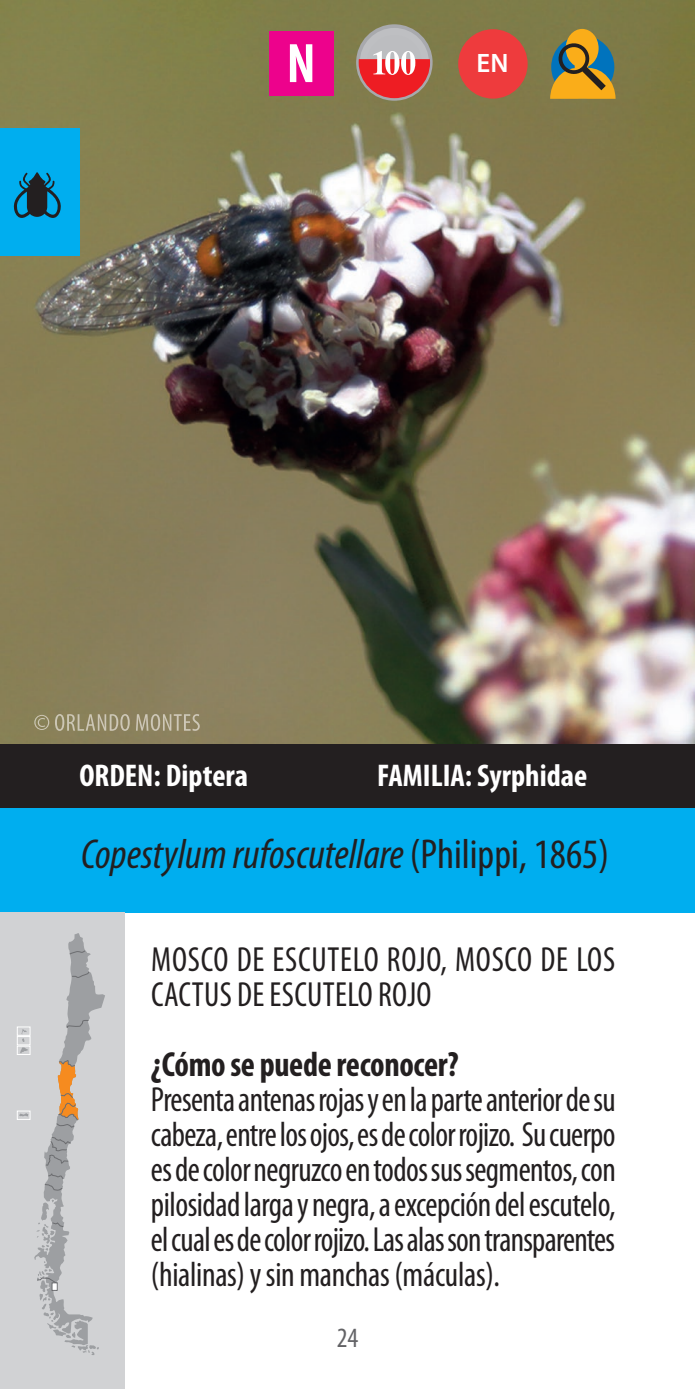
<style>
.page{position:relative;width:695px;height:1389px;background:#fff}
.page>*{position:absolute;margin:0;border:0;box-sizing:border-box;transform-origin:0 0}
.t1{font:700 condensed 56px "Myriad Pro";color:#fff}
.t2{font:italic condensed 42px "Myriad Pro";color:#231f20}
.t3{font:condensed 35px/35px "Myriad Pro";letter-spacing:-.01em;color:#231f20;text-align:justify;scale:.95 1}
.t4{font:condensed 35px/35px "Myriad Pro";letter-spacing:.015em;color:#231f20;scale:.96 1}
.t5{font:700 condensed 35px "Myriad Pro";letter-spacing:-.01em;color:#231f20;scale:.96 1}
.t6{font:700 condensed 31.5px "Myriad Pro";color:#fff}
.t7{font:condensed 28px "Myriad Pro";color:#636366}
.t8{font:600 26.6px "Myriad Pro";color:#fff}
.s1{font-style:normal}
</style>
<div class="page">
<img style="left:0;top:0;width:694px;height:744px">
<img style="left:34px;top:714px;width:166px;height:17px">
<div style="left:0;top:744px;width:694px;height:65px;background:#231f20"></div>
<div style="left:0;top:809px;width:694px;height:104px;background:#00aeef"></div>
<div style="left:0;top:913px;width:124px;height:476px;background:#d1d2d4"></div>
<div style="left:17px;top:1046px;width:13px;height:9px;border:1px solid #fff"></div>
<div style="left:17px;top:1036px;width:13px;height:9px;border:1px solid #fff"></div>
<div style="left:17px;top:1027px;width:13px;height:9px;border:1px solid #fff"></div>
<div style="left:17px;top:1111px;width:13px;height:9px;border:1px solid #fff"></div>
<svg style="left:19px;top:933px;width:86px;height:422px"></svg>
<div style="left:458px;top:29px;width:69px;height:70px;background:#ee3b3d;border-radius:50%"></div>
<div style="left:269px;top:32px;width:64px;height:64px;background:#ed028c"></div>
<div style="left:356px;top:24px;width:76px;height:77px;border:2px solid #a8a9ad;border-radius:50%"></div>
<div style="left:358px;top:27px;width:72px;height:71px;background:#bebfc2;border-radius:50%"></div>
<svg style="left:358px;top:51px;width:72px;height:47px;background:#da6463"></svg>
<svg style="left:550px;top:29px;width:65px;height:70px;background:#998843"></svg>
<div style="left:0;top:128px;width:79px;height:128px;background:#00aeef"></div>
<svg style="left:13px;top:172px;width:48px;height:46px"></svg>
<h1 class="t1" style="left:286px;top:28px;width:30px">N</h1>
<p class="t8" style="left:476px;top:47px;width:33px">EN</p>
<p class="t6" style="left:79px;top:755px;width:170px">ORDEN: Diptera</p>
<p class="t6" style="left:377px;top:755px;width:212px">FAMILIA: Syrphidae</p>
<p class="t2" style="left:81px;top:829px;width:529px">Copestylum rufoscutellare <span class="s1">(Philippi, 1865)</span></p>
<p class="t4" style="left:151px;top:942px;width:484px">MOSCO DE ESCUTELO ROJO, MOSCO DE LOS<br>CACTUS DE ESCUTELO ROJO</p>
<p class="t5" style="left:151px;top:1043px;width:322px">¿Cómo se puede reconocer?</p>
<p class="t3" style="left:151px;top:1082px;width:491px">Presenta antenas rojas y en la parte anterior de su cabeza, entre los ojos, es de color rojizo. Su cuerpo es de color negruzco en todos sus segmentos, con pilosidad larga y negra, a excepción del escutelo, el cual es de color rojizo. Las alas son transparentes (hialinas) y sin manchas (máculas).</p>
<p class="t7" style="left:336px;top:1321px;width:23px">24</p>
</div>
